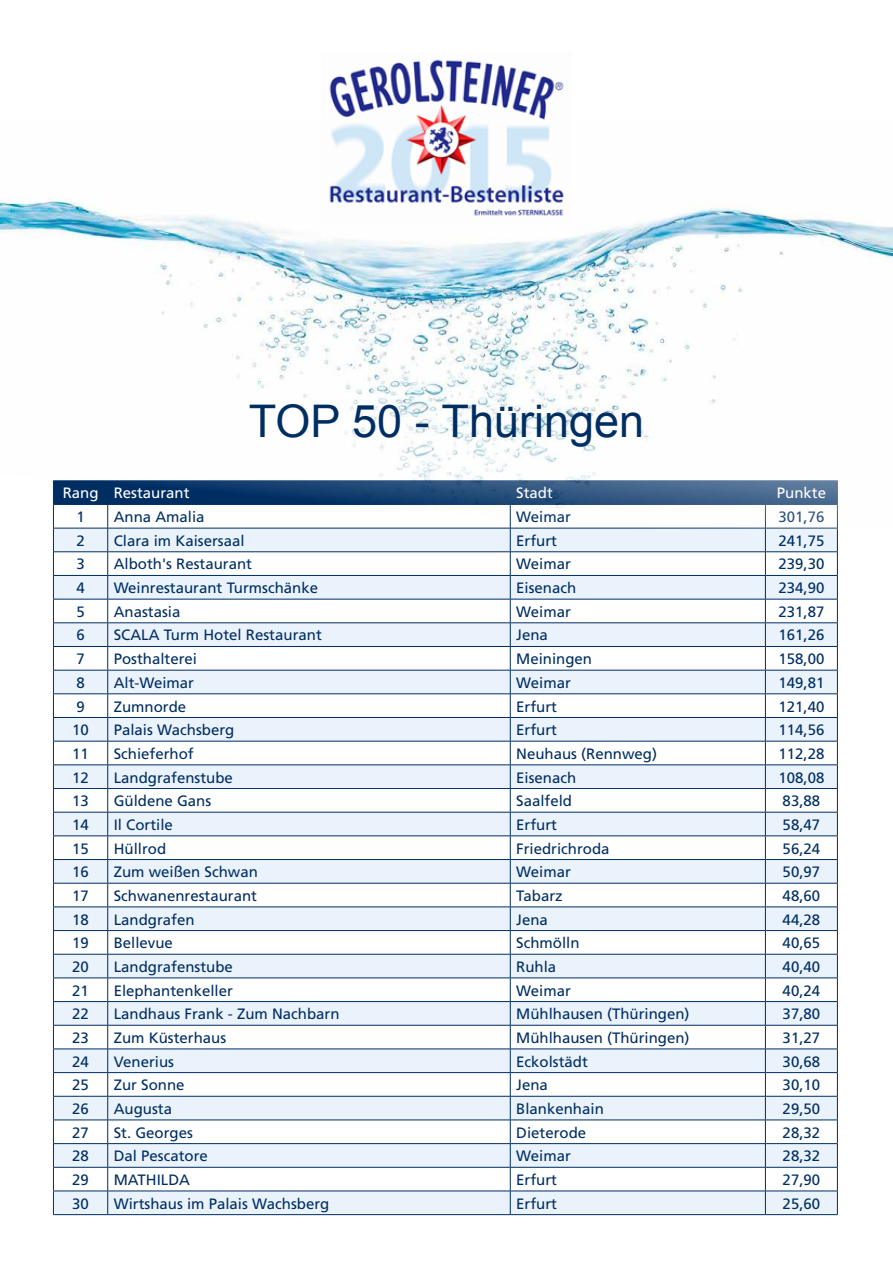
<style>
.page{position:relative;width:893px;height:1263px;background:#fff}
.page>*{position:absolute;margin:0;border:0;box-sizing:border-box;transform-origin:0 0}
.t1{font:45px "Arial";color:#002e63}
.t2{font:15px "Frutiger";color:#002e63}
.t3{font:15px "Frutiger CE";color:#fff}
</style>
<div class="page">
<svg style="left:53px;top:529px;width:785px;height:685px"></svg>
<hr style="left:53px;top:1214px;width:55px;height:1px;background:#002e63">
<hr style="left:108px;top:1214px;width:402px;height:1px;background:#002e63">
<hr style="left:510px;top:1214px;width:255px;height:1px;background:#002e63">
<hr style="left:765px;top:1214px;width:73px;height:1px;background:#002e63">
<img style="left:0;top:199px;width:893px;height:330px">
<img style="left:322px;top:59px;width:249px;height:165px">
<h1 class="t1" style="left:249px;top:391px;width:397px">TOP 50 - Thüringen</h1>
<p class="t3" style="left:63px;top:484px;width:128px">Rang Restaurant</p>
<p class="t3" style="left:516px;top:484px;width:38px">Stadt</p>
<p class="t3" style="left:777px;top:484px;width:51px">Punkte</p>
<p class="t2" style="left:76px;top:508px;width:10px">1</p>
<p class="t2" style="left:114px;top:508px;width:92px">Anna Amalia</p>
<p class="t2" style="left:516px;top:508px;width:56px">Weimar</p>
<p class="t2" style="left:778px;top:508px;width:47px">301,76</p>
<p class="t2" style="left:76px;top:532px;width:10px">2</p>
<p class="t2" style="left:114px;top:532px;width:132px">Clara im Kaisersaal</p>
<p class="t2" style="left:516px;top:532px;width:42px">Erfurt</p>
<p class="t2" style="left:778px;top:532px;width:47px">241,75</p>
<p class="t2" style="left:76px;top:555px;width:10px">3</p>
<p class="t2" style="left:114px;top:555px;width:140px">Alboth's Restaurant</p>
<p class="t2" style="left:516px;top:555px;width:56px">Weimar</p>
<p class="t2" style="left:778px;top:555px;width:47px">239,30</p>
<p class="t2" style="left:76px;top:579px;width:10px">4</p>
<p class="t2" style="left:114px;top:579px;width:206px">Weinrestaurant Turmschänke</p>
<p class="t2" style="left:516px;top:579px;width:62px">Eisenach</p>
<p class="t2" style="left:778px;top:579px;width:47px">234,90</p>
<p class="t2" style="left:76px;top:603px;width:10px">5</p>
<p class="t2" style="left:114px;top:603px;width:68px">Anastasia</p>
<p class="t2" style="left:516px;top:603px;width:56px">Weimar</p>
<p class="t2" style="left:778px;top:603px;width:47px">231,87</p>
<p class="t2" style="left:76px;top:626px;width:10px">6</p>
<p class="t2" style="left:114px;top:626px;width:210px">SCALA Turm Hotel Restaurant</p>
<p class="t2" style="left:516px;top:626px;width:33px">Jena</p>
<p class="t2" style="left:778px;top:626px;width:47px">161,26</p>
<p class="t2" style="left:76px;top:650px;width:10px">7</p>
<p class="t2" style="left:114px;top:650px;width:85px">Posthalterei</p>
<p class="t2" style="left:516px;top:650px;width:77px">Meiningen</p>
<p class="t2" style="left:778px;top:650px;width:47px">158,00</p>
<p class="t2" style="left:76px;top:674px;width:10px">8</p>
<p class="t2" style="left:114px;top:674px;width:82px">Alt-Weimar</p>
<p class="t2" style="left:516px;top:674px;width:56px">Weimar</p>
<p class="t2" style="left:778px;top:674px;width:47px">149,81</p>
<p class="t2" style="left:76px;top:697px;width:10px">9</p>
<p class="t2" style="left:114px;top:697px;width:74px">Zumnorde</p>
<p class="t2" style="left:516px;top:697px;width:42px">Erfurt</p>
<p class="t2" style="left:778px;top:697px;width:47px">121,40</p>
<p class="t2" style="left:72px;top:721px;width:18px">10</p>
<p class="t2" style="left:114px;top:721px;width:122px">Palais Wachsberg</p>
<p class="t2" style="left:516px;top:721px;width:42px">Erfurt</p>
<p class="t2" style="left:778px;top:721px;width:47px">114,56</p>
<p class="t2" style="left:72px;top:745px;width:18px">11</p>
<p class="t2" style="left:114px;top:745px;width:82px">Schieferhof</p>
<p class="t2" style="left:516px;top:745px;width:142px">Neuhaus (Rennweg)</p>
<p class="t2" style="left:778px;top:745px;width:47px">112,28</p>
<p class="t2" style="left:72px;top:768px;width:18px">12</p>
<p class="t2" style="left:114px;top:768px;width:121px">Landgrafenstube</p>
<p class="t2" style="left:516px;top:768px;width:62px">Eisenach</p>
<p class="t2" style="left:778px;top:768px;width:47px">108,08</p>
<p class="t2" style="left:72px;top:792px;width:18px">13</p>
<p class="t2" style="left:114px;top:792px;width:99px">Güldene Gans</p>
<p class="t2" style="left:516px;top:792px;width:57px">Saalfeld</p>
<p class="t2" style="left:783px;top:792px;width:39px">83,88</p>
<p class="t2" style="left:72px;top:816px;width:18px">14</p>
<p class="t2" style="left:114px;top:816px;width:61px">Il Cortile</p>
<p class="t2" style="left:516px;top:816px;width:42px">Erfurt</p>
<p class="t2" style="left:783px;top:816px;width:39px">58,47</p>
<p class="t2" style="left:72px;top:839px;width:18px">15</p>
<p class="t2" style="left:114px;top:839px;width:54px">Hüllrod</p>
<p class="t2" style="left:516px;top:839px;width:95px">Friedrichroda</p>
<p class="t2" style="left:783px;top:839px;width:39px">56,24</p>
<p class="t2" style="left:72px;top:863px;width:18px">16</p>
<p class="t2" style="left:114px;top:863px;width:146px">Zum weißen Schwan</p>
<p class="t2" style="left:516px;top:863px;width:56px">Weimar</p>
<p class="t2" style="left:783px;top:863px;width:39px">50,97</p>
<p class="t2" style="left:72px;top:887px;width:18px">17</p>
<p class="t2" style="left:114px;top:887px;width:145px">Schwanenrestaurant</p>
<p class="t2" style="left:516px;top:887px;width:48px">Tabarz</p>
<p class="t2" style="left:783px;top:887px;width:39px">48,60</p>
<p class="t2" style="left:72px;top:910px;width:18px">18</p>
<p class="t2" style="left:114px;top:910px;width:82px">Landgrafen</p>
<p class="t2" style="left:516px;top:910px;width:33px">Jena</p>
<p class="t2" style="left:783px;top:910px;width:39px">44,28</p>
<p class="t2" style="left:72px;top:934px;width:18px">19</p>
<p class="t2" style="left:114px;top:934px;width:61px">Bellevue</p>
<p class="t2" style="left:516px;top:934px;width:65px">Schmölln</p>
<p class="t2" style="left:783px;top:934px;width:39px">40,65</p>
<p class="t2" style="left:72px;top:958px;width:18px">20</p>
<p class="t2" style="left:114px;top:958px;width:121px">Landgrafenstube</p>
<p class="t2" style="left:516px;top:958px;width:42px">Ruhla</p>
<p class="t2" style="left:783px;top:958px;width:39px">40,40</p>
<p class="t2" style="left:72px;top:981px;width:18px">21</p>
<p class="t2" style="left:114px;top:981px;width:121px">Elephantenkeller</p>
<p class="t2" style="left:516px;top:981px;width:56px">Weimar</p>
<p class="t2" style="left:783px;top:981px;width:39px">40,24</p>
<p class="t2" style="left:72px;top:1005px;width:18px">22</p>
<p class="t2" style="left:114px;top:1005px;width:227px">Landhaus Frank - Zum Nachbarn</p>
<p class="t2" style="left:516px;top:1005px;width:175px">Mühlhausen (Thüringen)</p>
<p class="t2" style="left:783px;top:1005px;width:39px">37,80</p>
<p class="t2" style="left:72px;top:1029px;width:18px">23</p>
<p class="t2" style="left:114px;top:1029px;width:114px">Zum Küsterhaus</p>
<p class="t2" style="left:516px;top:1029px;width:175px">Mühlhausen (Thüringen)</p>
<p class="t2" style="left:783px;top:1029px;width:39px">31,27</p>
<p class="t2" style="left:72px;top:1052px;width:18px">24</p>
<p class="t2" style="left:114px;top:1052px;width:62px">Venerius</p>
<p class="t2" style="left:516px;top:1052px;width:73px">Eckolstädt</p>
<p class="t2" style="left:783px;top:1052px;width:39px">30,68</p>
<p class="t2" style="left:72px;top:1076px;width:18px">25</p>
<p class="t2" style="left:114px;top:1076px;width:72px">Zur Sonne</p>
<p class="t2" style="left:516px;top:1076px;width:33px">Jena</p>
<p class="t2" style="left:783px;top:1076px;width:39px">30,10</p>
<p class="t2" style="left:72px;top:1100px;width:18px">26</p>
<p class="t2" style="left:114px;top:1100px;width:60px">Augusta</p>
<p class="t2" style="left:516px;top:1100px;width:89px">Blankenhain</p>
<p class="t2" style="left:783px;top:1100px;width:39px">29,50</p>
<p class="t2" style="left:72px;top:1123px;width:18px">27</p>
<p class="t2" style="left:114px;top:1123px;width:81px">St. Georges</p>
<p class="t2" style="left:516px;top:1123px;width:72px">Dieterode</p>
<p class="t2" style="left:783px;top:1123px;width:39px">28,32</p>
<p class="t2" style="left:72px;top:1147px;width:18px">28</p>
<p class="t2" style="left:114px;top:1147px;width:96px">Dal Pescatore</p>
<p class="t2" style="left:516px;top:1147px;width:56px">Weimar</p>
<p class="t2" style="left:783px;top:1147px;width:39px">28,32</p>
<p class="t2" style="left:72px;top:1171px;width:18px">29</p>
<p class="t2" style="left:114px;top:1171px;width:78px">MATHILDA</p>
<p class="t2" style="left:516px;top:1171px;width:42px">Erfurt</p>
<p class="t2" style="left:783px;top:1171px;width:39px">27,90</p>
<p class="t2" style="left:72px;top:1194px;width:18px">30</p>
<p class="t2" style="left:114px;top:1194px;width:217px">Wirtshaus im Palais Wachsberg</p>
<p class="t2" style="left:516px;top:1194px;width:42px">Erfurt</p>
<p class="t2" style="left:783px;top:1194px;width:39px">25,60</p>
</div>
